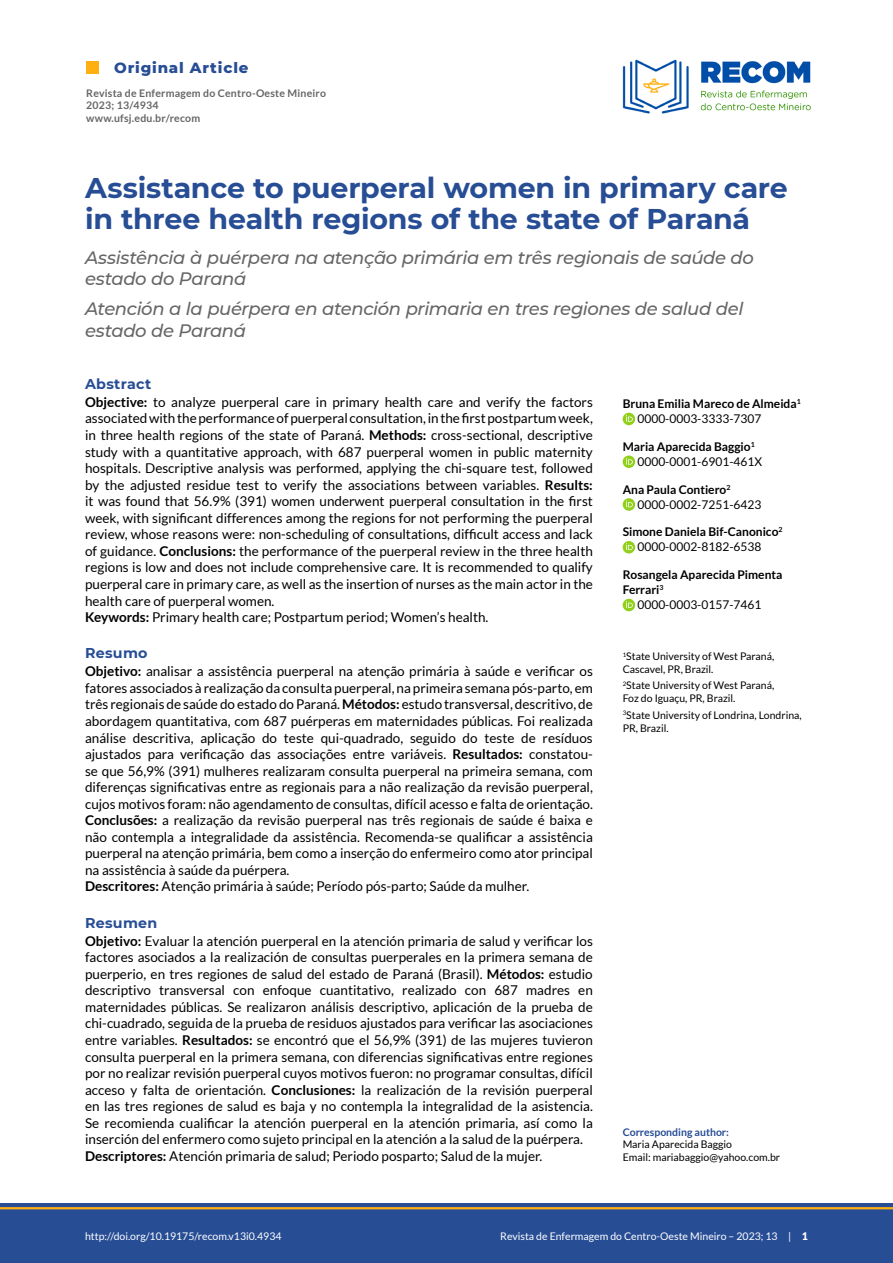
<style>
.page{position:relative;width:893px;height:1263px;background:#fff}
.page>*{position:absolute;margin:0;border:0;box-sizing:border-box;transform-origin:0 0}
.t1{font:700 28.5px/31.5px "Montserrat";letter-spacing:-.01em;color:#274d95}
.t2{font:italic 500 18px/21.6px "Montserrat";letter-spacing:-.02em;color:#666}
.t3{font:800 15px "Montserrat";letter-spacing:.055em;color:#274d95}
.t4{font:700 14.25px "Montserrat";letter-spacing:.02em;color:#274d95}
.t5{font:13.5px/16.5px "Lato";color:#000}
.t6{font:700 12px/15px "Lato";color:#000}
.t7{font:12px/15px "Lato";color:#000}
.t8{font:10.5px/12.6px "Lato";color:#000}
.t9{font:10.5px "Lato";color:#fff}
.t10{font:700 10.5px/12.6px "Lato";letter-spacing:.02em;color:#666}
.t11{font:700 10.5px "Lato";color:#274d95}
.s1{font-weight:700}
.s2{font-weight:400}
.s3{font-weight:900}
</style>
<div class="page">
<div style="left:0;top:1203px;width:893px;height:60px;background:#274d95"></div>
<div style="left:86px;top:61px;width:13px;height:13px;background:#ffb011"></div>
<hr style="left:0;top:1207px;width:893px;height:2px;background:#ffb011">
<img style="left:623px;top:59px;width:188px;height:55px">
<div style="left:623px;top:413px;width:12px;height:12px;background:#90cf1a;border-radius:50%"></div>
<svg style="left:626px;top:415px;width:7px;height:7px"></svg>
<svg style="left:623px;top:455px;width:12px;height:13px"></svg>
<svg style="left:626px;top:458px;width:7px;height:7px"></svg>
<svg style="left:623px;top:498px;width:12px;height:13px"></svg>
<svg style="left:626px;top:500px;width:7px;height:7px"></svg>
<svg style="left:623px;top:541px;width:12px;height:12px"></svg>
<svg style="left:626px;top:543px;width:7px;height:7px"></svg>
<div style="left:623px;top:599px;width:12px;height:12px;background:#90cf1a;border-radius:50%"></div>
<svg style="left:626px;top:601px;width:7px;height:7px"></svg>
<p class="t3" style="left:114px;top:57px;width:136px">Original Article</p>
<p class="t10" style="left:86px;top:86px;width:241px">Revista de Enfermagem do Centro-Oeste Mineiro<br>2023; 13/4934<br>www.ufsj.edu.br/recom</p>
<h1 class="t1" style="left:85px;top:170px;width:704px">Assistance to puerperal women in primary care in three health regions of the state of Paraná</h1>
<h2 class="t2" style="left:85px;top:246px;width:670px">Assistência à puérpera na atenção primária em três regionais de saúde do estado do Paraná</h2>
<h2 class="t2" style="left:85px;top:297px;width:660px">Atención a la puérpera en atención primaria en tres regiones de salud del estado de Paraná</h2>
<p class="t4" style="left:85px;top:374px;width:68px">Abstract</p>
<p class="t5" style="left:85px;top:394px;width:509px"><span class="s1">Objective:</span> to analyze puerperal care in primary health care and verify the factors associated with the performance of puerperal consultation, in the first postpartum week, in three health regions of the state of Paraná. <span class="s1">Methods:</span> cross-sectional, descriptive study with a quantitative approach, with 687 puerperal women in public maternity hospitals. Descriptive analysis was performed, applying the chi-square test, followed by the adjusted residue test to verify the associations between variables. <span class="s1">Results: </span>it was found that 56.9% (391) women underwent puerperal consultation in the first week, with significant differences among the regions for not performing the puerperal review, whose reasons were: non-scheduling of consultations, difficult access and lack of guidance. <span class="s1">Conclusions:</span> the performance of the puerperal review in the three health regions is low and does not include comprehensive care. It is recommended to qualify puerperal care in primary care, as well as the insertion of nurses as the main actor in the health care of puerperal women.<br><span class="s1">Keywords:</span> Primary health care; Postpartum period; Women’s health.</p>
<p class="t4" style="left:85px;top:643px;width:64px">Resumo</p>
<p class="t5" style="left:85px;top:663px;width:509px"><span class="s1">Objetivo:</span> analisar a assistência puerperal na atenção primária à saúde e verificar os fatores associados à realização da consulta puerperal, na primeira semana pós-parto, em três regionais de saúde do estado do Paraná. <span class="s1">Métodos:</span> estudo transversal, descritivo, de abordagem quantitativa, com 687 puérperas em maternidades públicas. Foi realizada análise descritiva, aplicação do teste qui-quadrado, seguido do teste de resíduos ajustados para verificação das associações entre variáveis. <span class="s1">Resultados:</span> constatou&shy;se que 56,9% (391) mulheres realizaram consulta puerperal na primeira semana, com diferenças significativas entre as regionais para a não realização da revisão puerperal, cujos motivos foram: não agendamento de consultas, difícil acesso e falta de orientação.<br><span class="s1">Conclusões:</span> a realização da revisão puerperal nas três regionais de saúde é baixa e não contempla a integralidade da assistência. Recomenda-se qualificar a assistência puerperal na atenção primária, bem como a inserção do enfermeiro como ator principal na assistência à saúde da puérpera.<br><span class="s1">Descritores:</span> Atenção primária à saúde; Período pós-parto; Saúde da mulher.</p>
<p class="t4" style="left:85px;top:912px;width:74px">Resumen</p>
<p class="t5" style="left:85px;top:932px;width:509px"><span class="s1">Objetivo:</span> Evaluar la atención puerperal en la atención primaria de salud y verificar los factores asociados a la realización de consultas puerperales en la primera semana de puerperio, en tres regiones de salud del estado de Paraná (Brasil). <span class="s1">Métodos:</span> estudio descriptivo transversal con enfoque cuantitativo, realizado con 687 madres en maternidades públicas. Se realizaron análisis descriptivo, aplicación de la prueba de chi-cuadrado, seguida de la prueba de residuos ajustados para verificar las asociaciones entre variables. <span class="s1">Resultados:</span> se encontró que el 56,9% (391) de las mujeres tuvieron consulta puerperal en la primera semana, con diferencias significativas entre regiones por no realizar revisión puerperal cuyos motivos fueron: no programar consultas, difícil acceso y falta de orientación. <span class="s1">Conclusiones:</span> la realización de la revisión puerperal en las tres regiones de salud es baja y no contempla la integralidad de la asistencia.<br>Se recomienda cualificar la atención puerperal en la atención primaria, así como la inserción del enfermero como sujeto principal en la atención a la salud de la puérpera.<br><span class="s1">Descriptores:</span> Atención primaria de salud; Periodo posparto; Salud de la mujer.</p>
<p class="t6" style="left:637px;top:396px;width:165px;text-indent:-15px">Bruna Emilia Mareco de Almeida<sup>1<br></sup><span class="s2">0000-0003-3333-7307</span></p>
<p class="t6" style="left:637px;top:439px;width:126px;text-indent:-15px">Maria Aparecida Baggio<sup>1<br></sup><span class="s2">0000-0001-6901-461X</span></p>
<p class="t7" style="left:637px;top:482px;width:125px;text-indent:-15px"><span class="s1">Ana Paula Contiero</span><sup>2<br></sup>0000-0002-7251-6423</p>
<p class="t6" style="left:623px;top:524px;width:161px;text-align:center">Simone Daniela Bif-Canonico<sup>2<br></sup><span class="s2">0000-0002-8182-6538</span></p>
<p class="t6" style="left:623px;top:567px;width:161px">Rosangela Aparecida Pimenta</p>
<p class="t6" style="left:623px;top:582px;width:42px">Ferrari<sup>3</sup></p>
<p class="t7" style="left:637px;top:597px;width:125px">0000-0003-0157-7461</p>
<p class="t8" style="left:623px;top:650px;width:153px"><sup>1</sup>State University of West Paraná,<br>Cascavel, PR, Brazil.</p>
<p class="t8" style="left:623px;top:679px;width:153px"><sup>2</sup>State University of West Paraná,<br>Foz do Iguaçu, PR, Brazil.</p>
<p class="t8" style="left:623px;top:709px;width:181px"><sup>3</sup>State University of Londrina, Londrina,<br>PR, Brazil.</p>
<p class="t11" style="left:623px;top:1126px;width:108px">Corresponding author:</p>
<p class="t8" style="left:623px;top:1138px;width:159px">Maria Aparecida Baggio<br>Email: mariabaggio@yahoo.com.br</p>
<p class="t9" style="left:85px;top:1230px;width:198px">http://doi.org/10.19175/recom.v13i0.4934</p>
<p class="t9" style="left:500px;top:1230px;width:309px">Revista de Enfermagem do Centro-Oeste Mineiro – 2023; 13 | <span class="s3">1</span></p>
</div>
